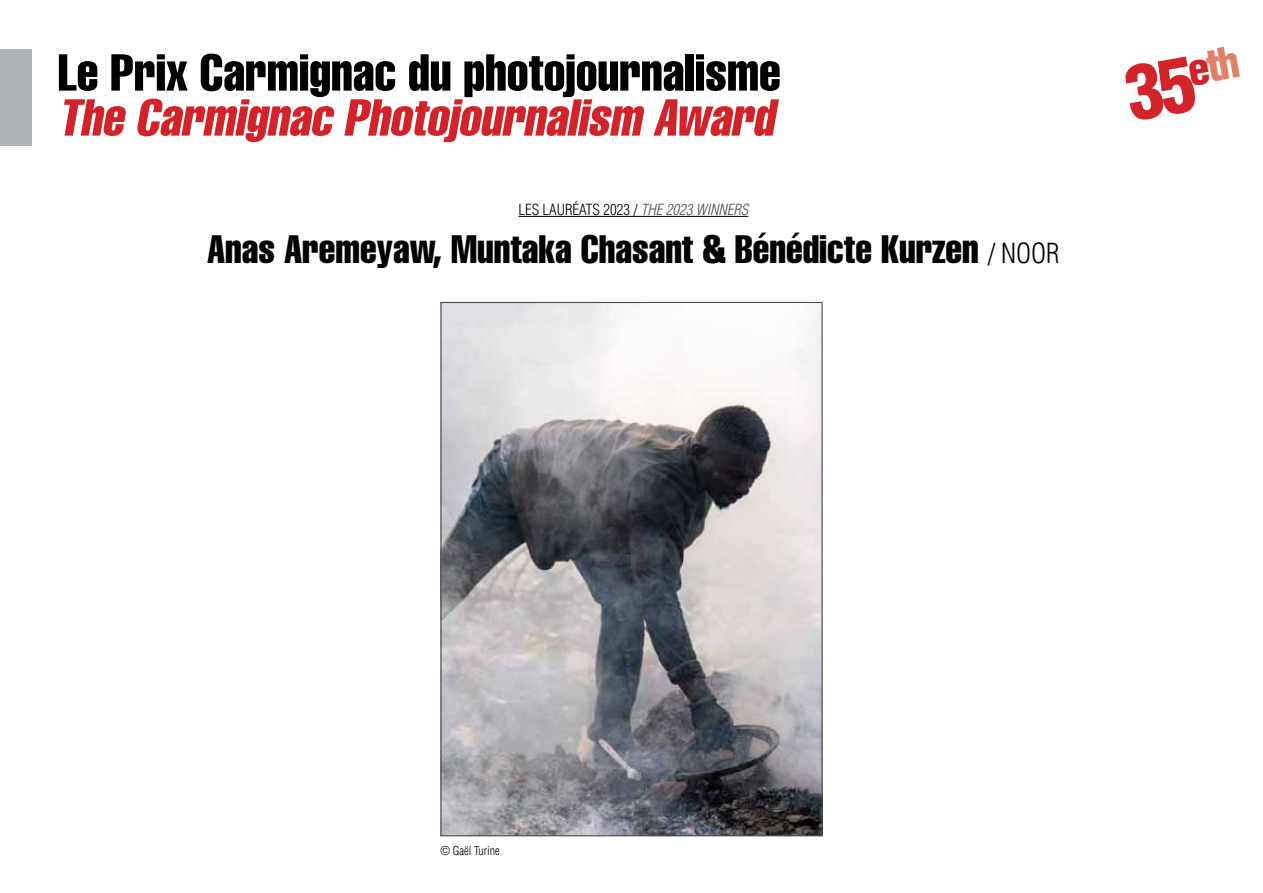
<style>
.page{position:relative;width:1263px;height:893px;background:#fff}
.page>*{position:absolute;margin:0;border:0;box-sizing:border-box;transform-origin:0 0}
.t1{font:51px "Helvetica LT Std Comp";color:#000}
.t2{font:italic 51px "Helvetica LT Std Comp";color:#d2232a}
.t3{font:39px "Helvetica LT Std Comp";color:#000}
.t4{font:300 condensed 15px "Helvetica LT Std";color:#000}
.t5{font:300 condensed 12px "Helvetica LT Std";color:#000}
.s1{font-style:italic;color:#4d4d4f}
.s2{font-family:"Helvetica LT Std";font-weight:300;font-stretch:condensed;font-size:27px}
</style>
<div class="page">
<img style="left:442px;top:304px;width:379px;height:530px">
<hr style="left:518px;top:216px;width:230px;height:1px;background:#000">
<div style="left:0;top:50px;width:31px;height:96px;background:#b1b4b6"></div>
<h1 class="t1" style="left:58px;top:40px;width:724px">Le Prix Carmignac du photojournalisme</h1>
<h1 class="t2" style="left:58px;top:85px;width:728px">The Carmignac Photojournalism Award</h1>
<p class="t4" style="left:518px;top:200px;width:231px">LES LAURÉATS 2023 / <span class="s1">THE 2023 WINNERS</span></p>
<p class="t3" style="left:207px;top:224px;width:824px">Anas Aremeyaw, Muntaka Chasant &amp; Bénédicte Kurzen <span class="s2">/ Noor</span></p>
<p class="t5" style="left:440px;top:843px;width:61px">© Gaël Turine</p>
</div>
